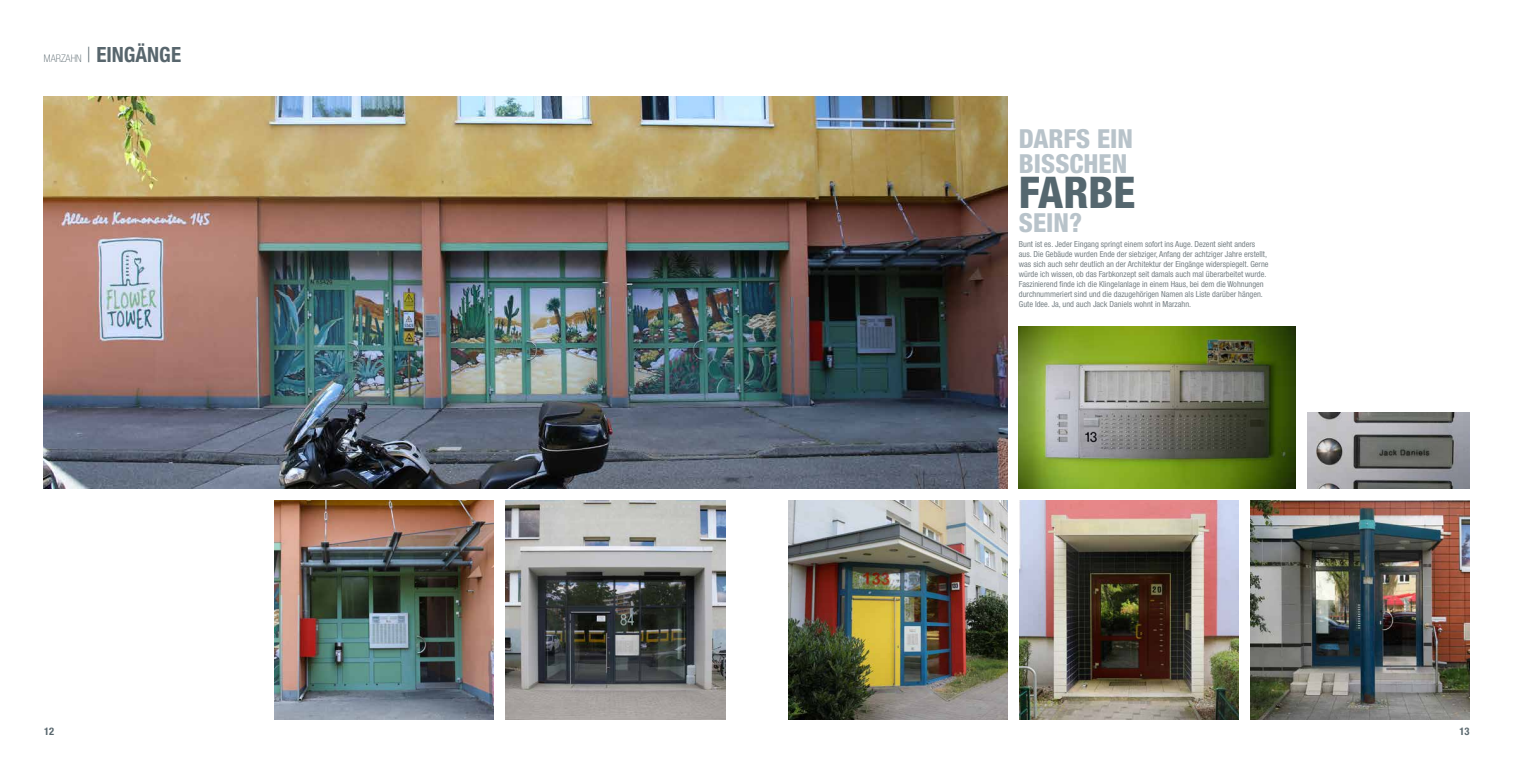
<style>
.page{position:relative;width:1513px;height:757px;background:#fff}
.page>*{position:absolute;margin:0;border:0;box-sizing:border-box;transform-origin:0 0}
.t1{font:800 condensed 43.75px "Helvetica Neue LT Pro";color:#55676f}
.t2{font:800 condensed 26.25px/24.5px "Helvetica Neue LT Pro";color:#b8c3ca}
.t3{font:700 condensed 21px "Helvetica Neue LT Pro";color:#58666d}
.t4{font:700 condensed 10.5px "Helvetica Neue LT Pro";color:#58666d}
.t5{font:condensed 8.31px/10px "Helvetica Neue LT Pro";color:#778186}
.s1{font-weight:100;font-size:10.5px}
.s2{font-weight:100}
</style>
<div class="page">
<img style="left:44px;top:96px;width:963px;height:392px">
<img style="left:275px;top:500px;width:219px;height:219px">
<img style="left:788px;top:500px;width:219px;height:219px">
<img style="left:506px;top:500px;width:219px;height:219px">
<img style="left:1019px;top:500px;width:219px;height:219px">
<img style="left:1019px;top:326px;width:277px;height:162px">
<img style="left:1308px;top:412px;width:161px;height:76px">
<img style="left:1250px;top:501px;width:219px;height:218px">
<h3 class="t3" style="left:44px;top:42px;width:139px"><span class="s1">MARZAHN</span> <span class="s2">|</span> EINGÄNGE</h3>
<h2 class="t2" style="left:1019px;top:126px;width:116px">DARFS EIN<br>BISSCHEN</h2>
<h1 class="t1" style="left:1019px;top:165px;width:118px">FARBE</h1>
<h2 class="t2" style="left:1019px;top:210px;width:65px">SEIN?</h2>
<p class="t5" style="left:1019px;top:239px;width:251px">Bunt ist es. Jeder Eingang springt einem sofort ins Auge. Dezent sieht anders aus. Die Gebäude wurden Ende der siebziger, Anfang der achtziger Jahre erstellt, was sich auch sehr deutlich an der Architektur der Eingänge widerspiegelt. Gerne würde ich wissen, ob das Farbkonzept seit damals auch mal überarbeitet wurde.<br>Faszinierend finde ich die Klingelanlage in einem Haus, bei dem die Wohnungen durchnummeriert sind und die dazugehörigen Namen als Liste darüber hängen.<br>Gute Idee. Ja, und auch Jack Daniels wohnt in Marzahn.</p>
<p class="t4" style="left:44px;top:725px;width:12px">12</p>
<p class="t4" style="left:1460px;top:725px;width:12px">13</p>
</div>
